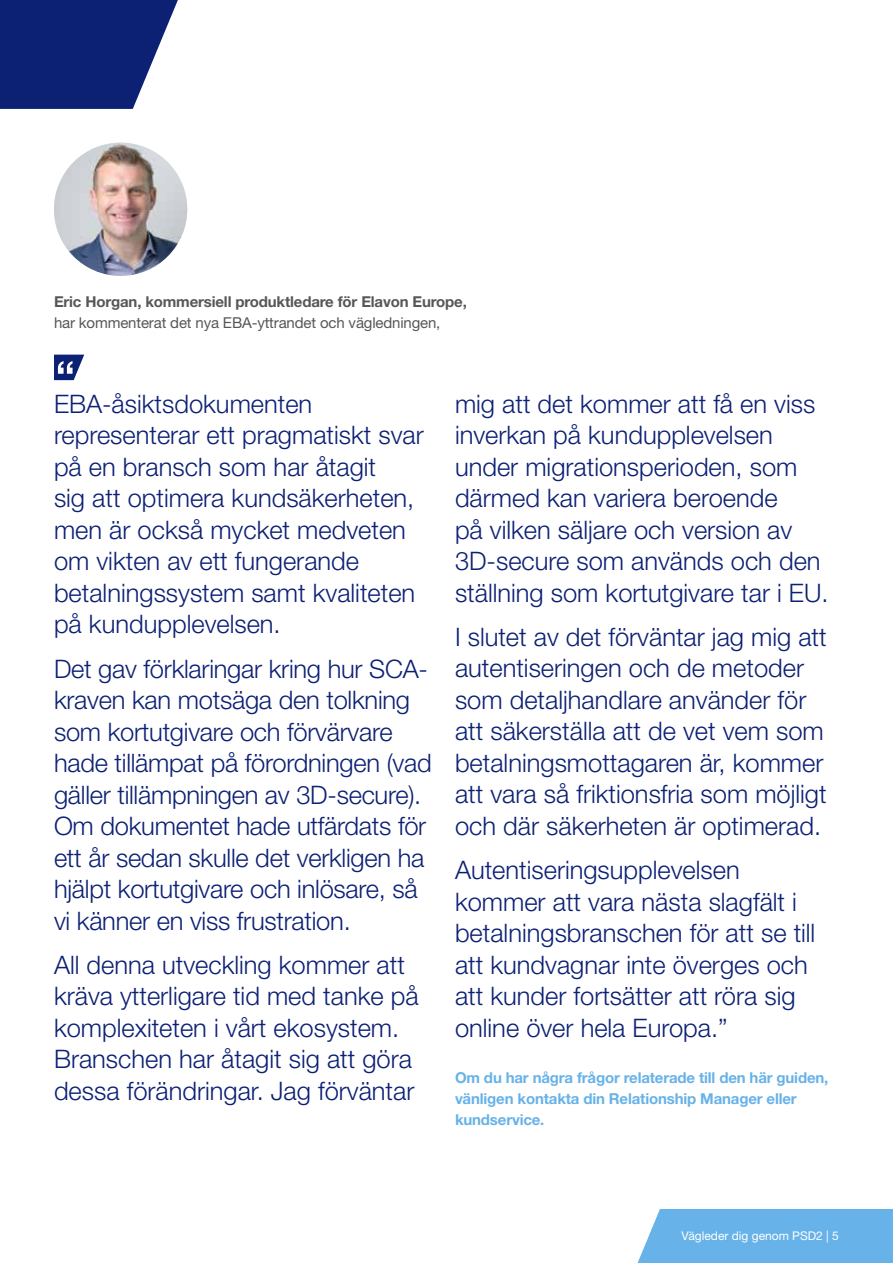
<style>
.page{position:relative;width:893px;height:1263px;background:#fff}
.page>*{position:absolute;margin:0;border:0;box-sizing:border-box;transform-origin:0 0}
.t1{font:300 25.5px/31.5px "Helvetica Neue LT Std";color:#0c2074}
.t2{font:700 15px/21px "Helvetica Neue LT Std";letter-spacing:-.01em;color:#67b2e8}
.t3{font:700 15px "Helvetica Neue LT Std";letter-spacing:-.01em;color:#575756}
.t4{font:15px "Helvetica Neue LT Std";letter-spacing:-.01em;color:#575756}
.t5{font:12px "Helvetica Neue LT Std";color:#fff}
</style>
<div class="page">
<div style="left:637px;top:1209px;width:256px;height:54px;background:#67b2e8"></div>
<svg style="left:0;top:0;width:178px;height:109px;background:#2a3b85"></svg>
<img style="left:54px;top:143px;width:133px;height:133px;border-radius:67px">
<svg style="left:54px;top:355px;width:30px;height:25px"></svg>
<p class="t3" style="left:54px;top:293px;width:414px">Eric Horgan, kommersiell produktledare för Elavon Europe,</p>
<p class="t4" style="left:54px;top:314px;width:388px">har kommenterat det nya EBA-yttrandet och vägledningen,</p>
<p class="t1" style="left:54px;top:387px;width:371px">EBA-åsiktsdokumenten representerar ett pragmatiskt svar på en bransch som har åtagit<br>sig att optimera kundsäkerheten, men är också mycket medveten om vikten av ett fungerande betalningssystem samt kvaliteten på kundupplevelsen.</p>
<p class="t1" style="left:54px;top:652px;width:379px">Det gav förklaringar kring hur SCA&shy;kraven kan motsäga den tolkning som kortutgivare och förvärvare hade tillämpat på förordningen (vad gäller tillämpningen av 3D-secure).<br>Om dokumentet hade utfärdats för ett år sedan skulle det verkligen ha hjälpt kortutgivare och inlösare, så vi känner en viss frustration.</p>
<p class="t1" style="left:54px;top:948px;width:366px">All denna utveckling kommer att kräva ytterligare tid med tanke på komplexiteten i vårt ekosystem.<br>Branschen har åtagit sig att göra dessa förändringar. Jag förväntar</p>
<p class="t1" style="left:455px;top:387px;width:375px">mig att det kommer att få en viss inverkan på kundupplevelsen under migrationsperioden, som därmed kan variera beroende<br>på vilken säljare och version av<br>3D-secure som används och den ställning som kortutgivare tar i EU.</p>
<p class="t1" style="left:455px;top:621px;width:373px">I slutet av det förväntar jag mig att autentiseringen och de metoder som detaljhandlare använder för att säkerställa att de vet vem som betalningsmottagaren är, kommer att vara så friktionsfria som möjligt och där säkerheten är optimerad.</p>
<p class="t1" style="left:455px;top:854px;width:362px">Autentiseringsupplevelsen kommer att vara nästa slagfält i betalningsbranschen för att se till att kundvagnar inte överges och att kunder fortsätter att röra sig online över hela Europa.”</p>
<p class="t2" style="left:455px;top:1066px;width:375px">Om du har några frågor relaterade till den här guiden, vänligen kontakta din Relationship Manager eller kundservice.</p>
<p class="t5" style="left:681px;top:1229px;width:159px">Vägleder dig genom PSD2 | 5</p>
</div>
